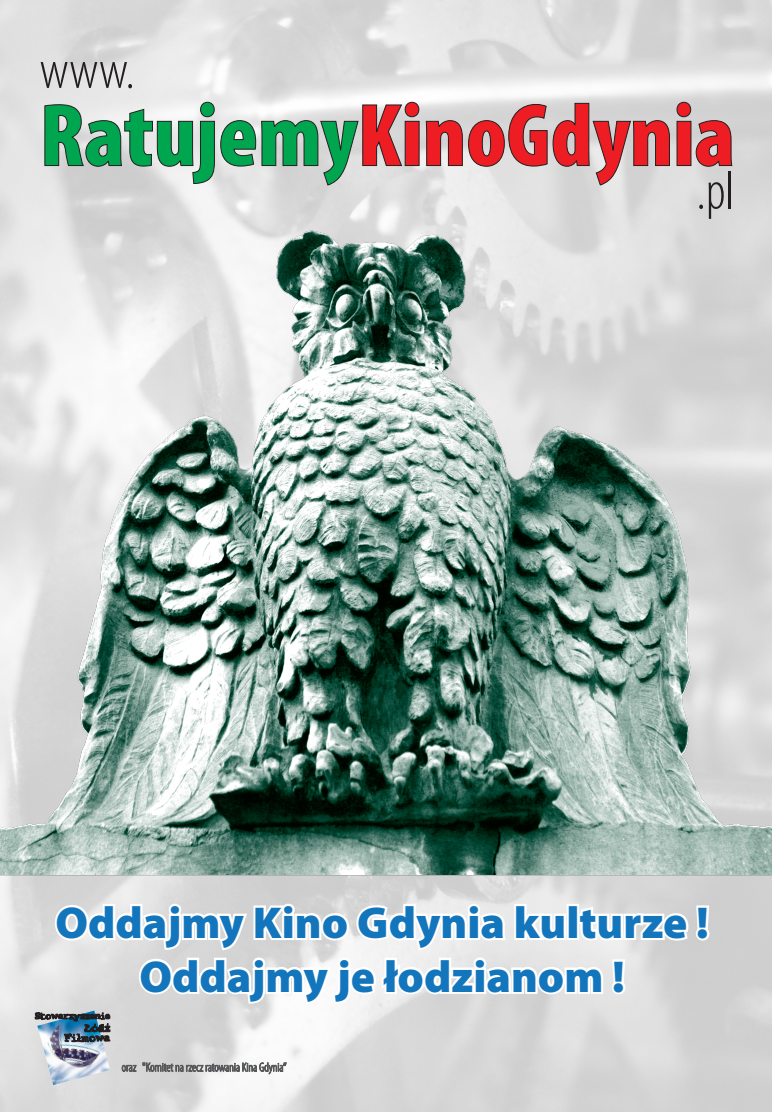
<style>
.page{position:relative;width:772px;height:1112px;background:#fff}
.page>*{position:absolute;margin:0;border:0;box-sizing:border-box;transform-origin:0 0}
.t1{font:900 condensed 89.8px "Myriad Pro";color:#ee1d23}
.t2{font:300 condensed 53.88px "Myriad Pro";color:#231f20}
.t3{font:900 44.8px/53.8px "Myriad Pro";color:#1375bc;text-align:center}
.s1{color:#00a54f}
</style>
<div class="page">
<img style="left:0;top:0;width:771px;height:1111px">
<img style="left:0;top:223px;width:771px;height:659px">
<img style="left:37px;top:1041px;width:73px;height:43px">
<svg style="left:122px;top:1064px;width:14px;height:7px"></svg>
<svg style="left:143px;top:1062px;width:143px;height:11px;background:#a1a1a2"></svg>
<svg style="left:35px;top:901px;width:676px;height:140px"></svg>
<svg style="left:44px;top:102px;width:375px;height:83px;background:#d3d3d3"></svg>
<svg style="left:425px;top:103px;width:244px;height:82px;background:#cdcdcd"></svg>
<svg style="left:676px;top:102px;width:55px;height:65px;background:#c3c3c3"></svg>
<p class="t2" style="left:40px;top:38px;width:96px">www.</p>
<h1 class="t1" style="left:40px;top:78px;width:696px"><span class="s1">Ratujemy</span>KinoGdynia</h1>
<p class="t2" style="left:696px;top:159px;width:40px">.pl</p>
<p class="t3" style="left:55px;top:893px;width:654px">Oddajmy Kino Gdynia kulturze !<br>Oddajmy je łodzianom !</p>
</div>
